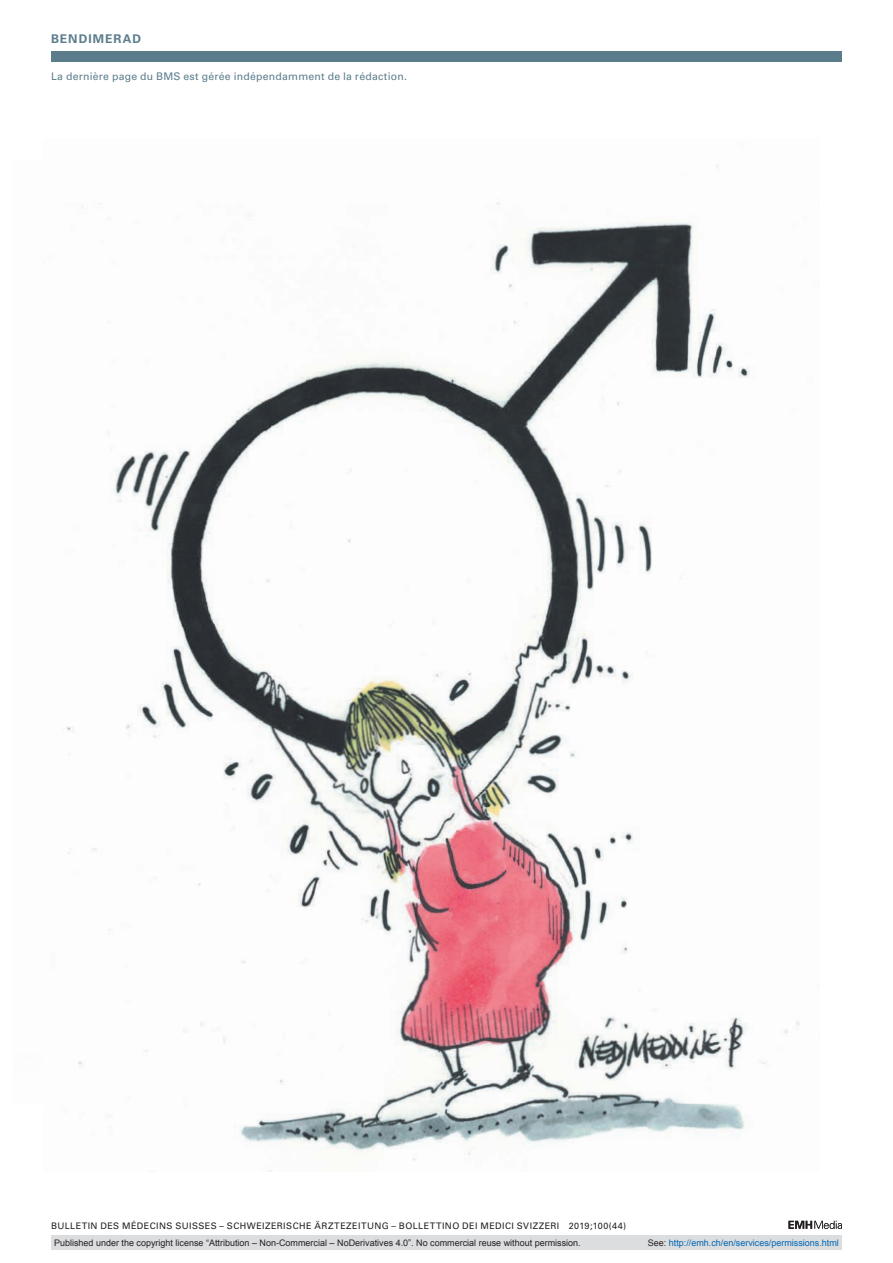
<style>
.page{position:relative;width:893px;height:1263px;background:#fff}
.page>*{position:absolute;margin:0;border:0;box-sizing:border-box;transform-origin:0 0}
.t1{font:700 12px "Univers LT Std";letter-spacing:.085em;color:#5b7c8b}
.t2{font:10.5px "Univers LT Std";letter-spacing:.025em;color:#5b7c8b}
.t3{font:9px "Arial";color:#231f20}
.t4{font:9px "Univers LT Std";letter-spacing:.05em;color:#231f20}
.t5{font:9px "Arial";color:#0166b3}
.s1{color:#231f20}
</style>
<div class="page">
<svg style="left:788px;top:1221px;width:54px;height:8px"></svg>
<div style="left:51px;top:51px;width:791px;height:11px;background:#5b7c8b"></div>
<img style="left:66px;top:165px;width:733px;height:1006px">
<div style="left:51px;top:1235px;width:791px;height:15px;background:#dcdddf"></div>
<h1 class="t1" style="left:51px;top:31px;width:92px">BENDIMERAD</h1>
<p class="t2" style="left:51px;top:70px;width:357px">La dernière page du BMS est gérée indépendamment de la rédaction.</p>
<p class="t4" style="left:51px;top:1220px;width:577px">BULLETIN DES MÉDECINS SUISSES – SCHWEIZERISCHE ÄRZTEZEITUNG – BOLLETTINO DEI MEDICI SVIZZERI 2019;100(44)</p>
<p class="t3" style="left:54px;top:1237px;width:528px">Published under the copyright license “Attribution – Non-Commercial – NoDerivatives 4.0”. No commercial reuse without permission.</p>
<p class="t5" style="left:648px;top:1237px;width:193px"><span class="s1">See:</span> http://emh.ch/en/services/permissions.html</p>
</div>
